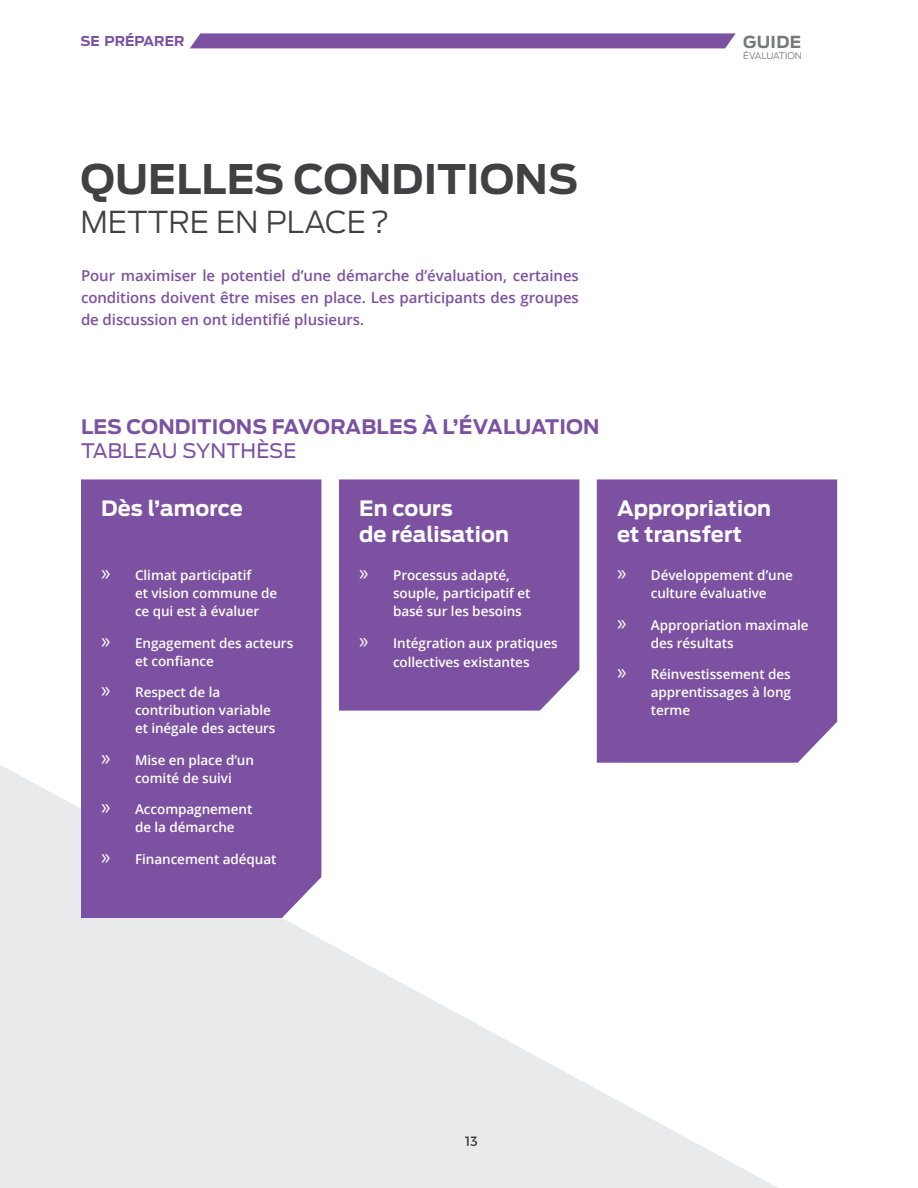
<style>
.page{position:relative;width:918px;height:1188px;background:#fff}
.page>*{position:absolute;margin:0;border:0;box-sizing:border-box;transform-origin:0 0}
.t1{font:700 40.5px "Antenna";color:#414042}
.t2{font:300 30px "Antenna";color:#414042}
.t3{font:700 21px/25.5px "Antenna";letter-spacing:.005em;color:#fff}
.t4{font:700 19.8px "Antenna";letter-spacing:.01em;color:#7c51a1}
.t5{font:19.8px "Antenna";letter-spacing:.01em;color:#7c51a1}
.t6{font:700 16.5px "Antenna";letter-spacing:.025em;color:#77787b}
.t7{font:600 15px/21.8px "Open Sans";letter-spacing:-.005em;color:#7c51a1;text-align:justify}
.t8{font:600 13.5px/18px "Open Sans";letter-spacing:-.005em;color:#fff}
.t9{font:700 13.5px "Antenna";color:#7c51a1}
.t10{font:13.5px "Montserrat";color:#414042}
.t11{font:300 9px "Antenna";color:#77787b}
.s1{font-family:"Myriad Pro";font-weight:400;font-size:22.5px}
</style>
<div class="page">
<svg style="left:0;top:765px;width:778px;height:423px;fill:#e9eaeb"></svg>
<div style="left:81px;top:479px;width:240px;height:439px;background:#7c51a1"></div>
<div style="left:339px;top:479px;width:240px;height:232px;background:#7c51a1"></div>
<div style="left:597px;top:479px;width:240px;height:284px;background:#7c51a1"></div>
<svg style="left:190px;top:33px;width:546px;height:15px;background:#8259a5"></svg>
<p class="t9" style="left:81px;top:33px;width:104px">se PRÉPArer</p>
<p class="t6" style="left:743px;top:32px;width:59px">Guide</p>
<p class="t11" style="left:743px;top:50px;width:60px">ÉVALUATION</p>
<h1 class="t1" style="left:81px;top:156px;width:30px">Quelle</h1>
<h1 class="t1" style="left:254px;top:156px;width:72px">s con</h1>
<h1 class="t1" style="left:392px;top:156px;width:57px">dition</h1>
<h1 class="t1" style="left:548px;top:156px;width:32px">s</h1>
<h2 class="t2" style="left:81px;top:205px;width:22px">METTRE</h2>
<h2 class="t2" style="left:216px;top:205px;width:67px">EN PLACE</h2>
<h2 class="t2" style="left:370px;top:205px;width:21px">?</h2>
<p class="t7" style="left:81px;top:265px;width:499px">Pour maximiser le potentiel d’une démarche d’évaluation, certaines conditions doivent être mises en place. Les participants des groupes de discussion en ont identifié plusieurs.</p>
<h3 class="t4" style="left:81px;top:415px;width:520px">LES CONDITIONS FAVORABLES À L’ÉVALUATION</h3>
<h3 class="t5" style="left:81px;top:439px;width:217px">TABLEAU SYNTHÈSE</h3>
<h3 class="t3" style="left:101px;top:496px;width:143px">Dès l’amorce</h3>
<p class="t8" style="left:135px;top:566px;width:144px;text-indent:-34px"><span class="s1">»</span> Climat participatif<br>et vision commune de ce qui est à évaluer</p>
<p class="t8" style="left:135px;top:634px;width:160px;text-indent:-34px"><span class="s1">»</span> Engagement des acteurs et confiance</p>
<p class="t8" style="left:135px;top:683px;width:142px;text-indent:-34px"><span class="s1">»</span> Respect de la contribution variable et inégale des acteurs</p>
<p class="t8" style="left:135px;top:751px;width:121px;text-indent:-34px"><span class="s1">»</span> Mise en place d’un comité de suivi</p>
<p class="t8" style="left:135px;top:800px;width:119px;text-indent:-34px"><span class="s1">»</span> Accompagnement de la démarche</p>
<p class="t8" style="left:101px;top:850px;width:177px"><span class="s1">»</span> Financement adéquat</p>
<h3 class="t3" style="left:359px;top:496px;width:151px">En cours<br>de réalisation</h3>
<p class="t8" style="left:393px;top:566px;width:139px;text-indent:-34px"><span class="s1">»</span> Processus adapté, souple, participatif et basé sur les besoins</p>
<p class="t8" style="left:359px;top:633px;width:200px;line-height:19.5px;text-align:center"><span class="s1">»</span> Intégration aux pratiques collectives existantes</p>
<h3 class="t3" style="left:617px;top:496px;width:156px">Appropriation et transfert</h3>
<p class="t8" style="left:617px;top:566px;width:177px;text-align:center"><span class="s1">»</span> Développement d’une culture évaluative</p>
<p class="t8" style="left:651px;top:616px;width:159px;text-indent:-34px"><span class="s1">»</span> Appropriation maximale des résultats</p>
<p class="t8" style="left:651px;top:665px;width:142px;text-align:justify;text-indent:-34px"><span class="s1">»</span> Réinvestissement des apprentissages à long terme</p>
<p class="t10" style="left:465px;top:1130px;width:14px">13</p>
</div>
